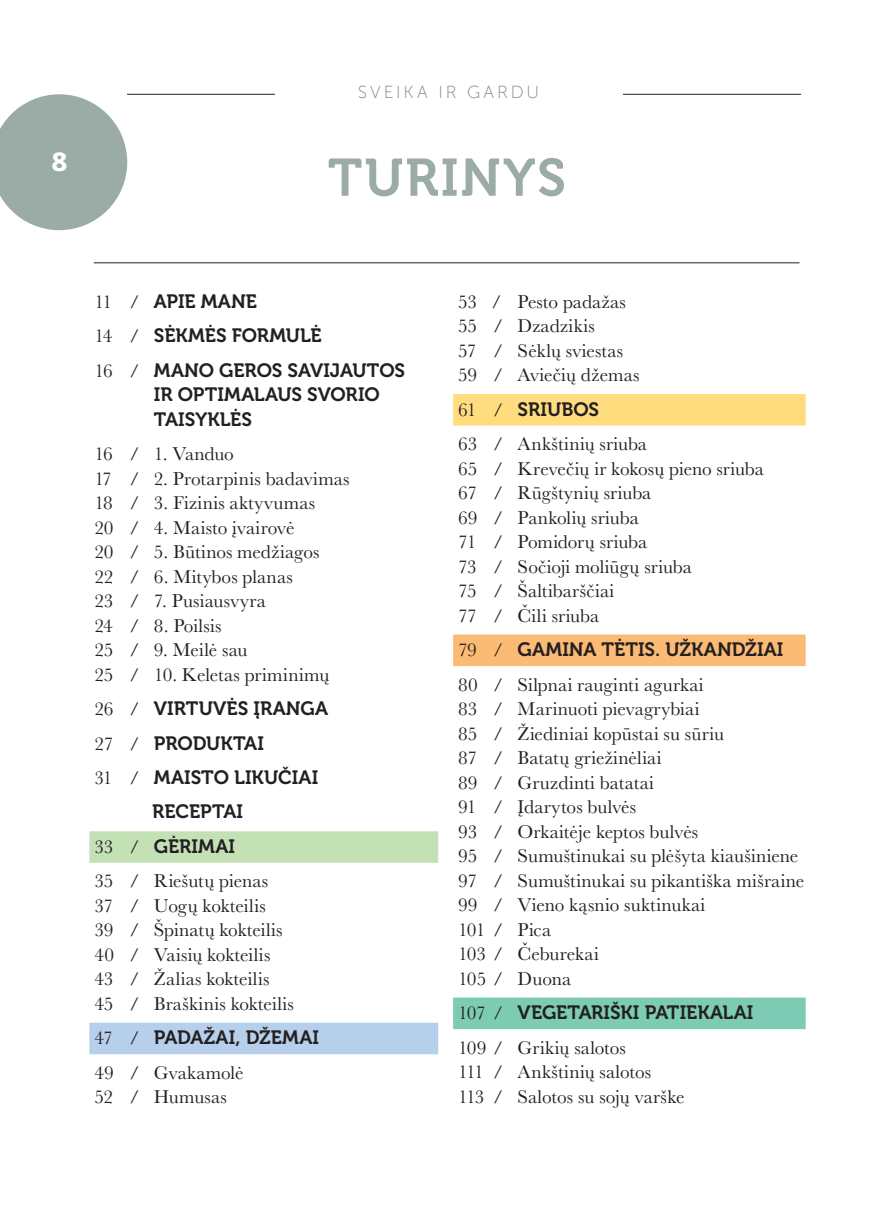
<style>
.page{position:relative;width:869px;height:1216px;background:#fff}
.page>*{position:absolute;margin:0;border:0;box-sizing:border-box;transform-origin:0 0}
.t1{font:52.5px "Museo 700";letter-spacing:.04em;color:#9baca7}
.t2{font:700 26.25px "Fedra Sans Pro";color:#fff}
.t3{font:19.25px/24.5px "Baskerville";letter-spacing:.005em;color:#231f20}
.t4{font:19.25px/34.5px "Museo 700";color:#231f20}
.t5{font:17.5px "Museo Sans 100";letter-spacing:.165em;color:#808285}
.s1{font-family:"Baskerville"}
.s2{font-family:"Baskerville";color:#fff}
</style>
<div class="page">
<hr style="left:127px;top:94px;width:673px;height:1px;background:#231f20">
<svg style="left:0;top:94px;width:127px;height:136px"></svg>
<div style="left:274px;top:85px;width:348px;height:19px;background:#fff"></div>
<hr style="left:94px;top:262px;width:705px;height:1px;background:#231f20">
<div style="left:89px;top:831px;width:349px;height:31px;background:#c4e1b5"></div>
<div style="left:89px;top:1022px;width:349px;height:32px;background:#b6cfeb"></div>
<div style="left:453px;top:394px;width:352px;height:31px;background:#ffdc7e"></div>
<div style="left:453px;top:634px;width:352px;height:32px;background:#fcbb74"></div>
<div style="left:453px;top:997px;width:352px;height:32px;background:#7dcbb3"></div>
<h2 class="t2" style="left:51px;top:145px;width:18px">8</h2>
<p class="t5" style="left:358px;top:83px;width:183px">SVEIKA IR GARDU</p>
<h1 class="t1" style="left:328px;top:148px;width:239px">TURINYS</h1>
<p class="t4" style="left:94px;top:284px;width:312px"><span class="s1">11 /</span> APIE MANE<br><span class="s1">14 /</span> SĖKMĖS FORMULĖ<br><span class="s1">16 /</span> MANO GEROS SAVIJAUTOS</p>
<p class="t4" style="left:154px;top:382px;width:227px;line-height:24.5px">IR OPTIMALAUS SVORIO<br>TAISYKLĖS</p>
<p class="t3" style="left:94px;top:442px;width:257px">16 / 1. Vanduo<br>17 / 2. Protarpinis badavimas<br>18 / 3. Fizinis aktyvumas<br>20 / 4. Maisto įvairovė<br>20 / 5. Būtinos medžiagos<br>22 / 6. Mitybos planas<br>23 / 7. Pusiausvyra<br>24 / 8. Poilsis<br>25 / 9. Meilė sau<br>25 / 10. Keletas priminimų</p>
<p class="t4" style="left:94px;top:691px;width:235px"><span class="s1">26 /</span> VIRTUVĖS ĮRANGA<br><span class="s1">27 /</span> PRODUKTAI<br><span class="s1">31 /</span> MAISTO LIKUČIAI<br><span class="s2">33 /</span> RECEPTAI<br><span class="s1">33 /</span> GĖRIMAI</p>
<p class="t3" style="left:94px;top:869px;width:201px">35 / Riešutų pienas<br>37 / Uogų kokteilis<br>39 / Špinatų kokteilis<br>40 / Vaisių kokteilis<br>43 / Žalias kokteilis<br>45 / Braškinis kokteilis</p>
<p class="t4" style="left:94px;top:1020px;width:226px"><span class="s1">47 /</span> PADAŽAI, DŽEMAI</p>
<p class="t3" style="left:94px;top:1060px;width:151px">49 / Gvakamolė<br>52 / Humusas</p>
<p class="t3" style="left:458px;top:289px;width:183px">53 / Pesto padažas<br>55 / Dzadzikis<br>57 / Sėklų sviestas<br>59 / Aviečių džemas</p>
<p class="t4" style="left:458px;top:392px;width:142px"><span class="s1">61 /</span> SRIUBOS</p>
<p class="t3" style="left:458px;top:432px;width:307px">63 / Ankštinių sriuba<br>65 / Krevečių ir kokosų pieno sriuba<br>67 / Rūgštynių sriuba<br>69 / Pankolių sriuba<br>71 / Pomidorų sriuba<br>73 / Sočioji moliūgų sriuba<br>75 / Šaltibarščiai<br>77 / Čili sriuba</p>
<p class="t4" style="left:458px;top:632px;width:327px"><span class="s1">79 /</span> GAMINA TĖTIS. UŽKANDŽIAI</p>
<p class="t3" style="left:458px;top:672px;width:347px">80 / Silpnai rauginti agurkai<br>83 / Marinuoti pievagrybiai<br>85 / Žiediniai kopūstai su sūriu<br>87 / Batatų griežinėliai<br>89 / Gruzdinti batatai<br>91 / Įdarytos bulvės<br>93 / Orkaitėje keptos bulvės<br>95 / Sumuštinukai su plėšyta kiaušiniene<br>97 / Sumuštinukai su pikantiška mišraine<br>99 / Vieno kąsnio suktinukai<br>101 / Pica<br>103 / Čeburekai<br>105 / Duona</p>
<p class="t4" style="left:458px;top:995px;width:297px"><span class="s1">107 /</span> VEGETARIŠKI PATIEKALAI</p>
<p class="t3" style="left:458px;top:1035px;width:228px">109 / Grikių salotos<br>111 / Ankštinių salotos<br>113 / Salotos su sojų varške</p>
</div>
